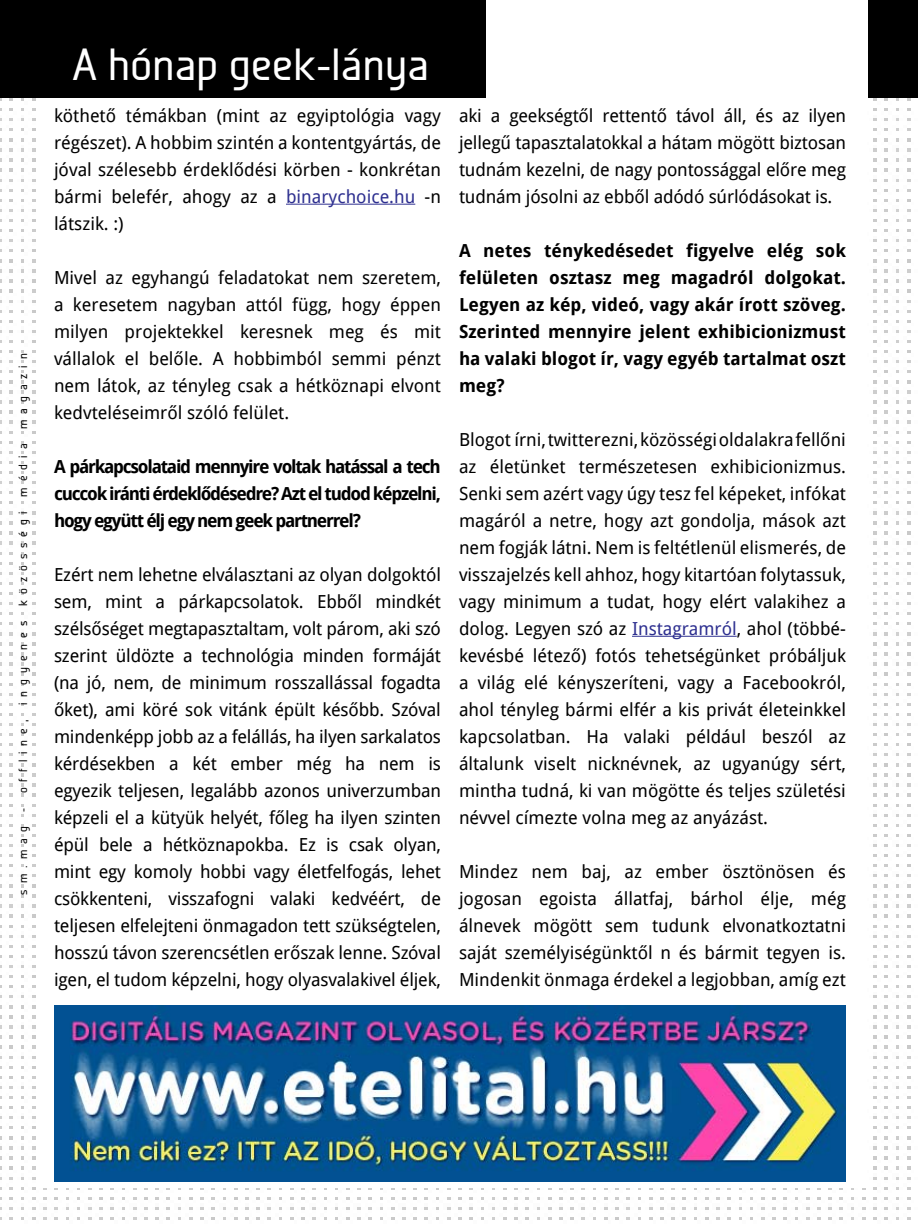
<style>
.page{position:relative;width:918px;height:1224px;background:#fff}
.page>*{position:absolute;margin:0;border:0;box-sizing:border-box;transform-origin:0 0}
.t1{font:500 45px "Galette";letter-spacing:.01em;color:#fff}
.t2{font:18px/27px "Droid Sans";color:#000;text-align:justify}
.t3{font:700 18px/27px "Droid Sans";letter-spacing:-.03em;color:#000;text-align:justify}
.t4{font:500 12px "Galette";letter-spacing:.5em;color:#000}
.s1{color:#2e3090}
</style>
<div class="page">
<img style="left:0;top:0;width:918px;height:1220px">
<div style="left:0;top:0;width:36px;height:97px;background:#000"></div>
<div style="left:37px;top:0;width:830px;height:1187px;background:#fff"></div>
<div style="left:869px;top:0;width:49px;height:97px;background:#000"></div>
<div style="left:27px;top:0;width:459px;height:97px;background:#000"></div>
<hr style="left:286px;top:204px;width:129px;height:1px;background:#2e3090">
<hr style="left:632px;top:636px;width:105px;height:1px;background:#2e3090">
<img style="left:54px;top:1005px;width:792px;height:176px">
<p class="t4" style="left:15px;top:894px;width:543px;rotate:-90deg">sm.mag - offline, ingyenes közösségi média magazin</p>
<h1 class="t1" style="left:72px;top:37px;width:358px">A hónap geek-lánya</h1>
<p class="t2" style="left:54px;top:102px;width:389px">köthető témákban (mint az egyiptológia vagy régészet). A hobbim szintén a kontentgyártás, de jóval szélesebb érdeklődési körben - konkrétan bármi belefér, ahogy az a <span class="s1">binarychoice.hu</span> -n látszik. :)</p>
<p class="t2" style="left:54px;top:264px;width:389px">Mivel az egyhangú feladatokat nem szeretem, a keresetem nagyban attól függ, hogy éppen milyen projektekkel keresnek meg és mit vállalok el belőle. A hobbimból semmi pénzt nem látok, az tényleg csak a hétköznapi elvont kedvteléseimről szóló felület.</p>
<p class="t3" style="left:54px;top:453px;width:389px">A párkapcsolataid mennyire voltak hatással a tech cuccok iránti érdeklődésedre? Azt el tudod képzelni, hogy együtt élj egy nem geek partnerrel?</p>
<p class="t2" style="left:54px;top:561px;width:389px">Ezért nem lehetne elválasztani az olyan dolgoktól sem, mint a párkapcsolatok. Ebből mindkét szélsőséget megtapasztaltam, volt párom, aki szó szerint üldözte a technológia minden formáját (na jó, nem, de minimum rosszallással fogadta őket), ami köré sok vitánk épült később. Szóval mindenképp jobb az a felállás, ha ilyen sarkalatos kérdésekben a két ember még ha nem is egyezik teljesen, legalább azonos univerzumban képzeli el a kütyük helyét, főleg ha ilyen szinten épül bele a hétköznapokba. Ez is csak olyan, mint egy komoly hobbi vagy életfelfogás, lehet csökkenteni, visszafogni valaki kedvéért, de teljesen elfelejteni önmagadon tett szükségtelen, hosszú távon szerencsétlen erőszak lenne. Szóval igen, el tudom képzelni, hogy olyasvalakivel éljek,</p>
<p class="t2" style="left:459px;top:102px;width:389px">aki a geekségtől rettentő távol áll, és az ilyen jellegű tapasztalatokkal a hátam mögött biztosan tudnám kezelni, de nagy pontossággal előre meg tudnám jósolni az ebből adódó súrlódásokat is.</p>
<p class="t3" style="left:459px;top:237px;width:389px">A netes ténykedésedet figyelve elég sok felületen osztasz meg magadról dolgokat.<br>Legyen az kép, videó, vagy akár írott szöveg.<br>Szerinted mennyire jelent exhibicionizmust ha valaki blogot ír, vagy egyéb tartalmat oszt meg?</p>
<p class="t2" style="left:459px;top:426px;width:389px">Blogot írni, twitterezni, közösségi oldalakra fellőni az életünket természetesen exhibicionizmus.<br>Senki sem azért vagy úgy tesz fel képeket, infókat magáról a netre, hogy azt gondolja, mások azt nem fogják látni. Nem is feltétlenül elismerés, de visszajelzés kell ahhoz, hogy kitartóan folytassuk, vagy minimum a tudat, hogy elért valakihez a dolog. Legyen szó az <span class="s1">Instagramról</span>, ahol (többé&shy;kevésbé létező) fotós tehetségünket próbáljuk a világ elé kényszeríteni, vagy a Facebookról, ahol tényleg bármi elfér a kis privát életeinkkel kapcsolatban. Ha valaki például beszól az általunk viselt nicknévnek, az ugyanúgy sért, mintha tudná, ki van mögötte és teljes születési névvel címezte volna meg az anyázást.</p>
<p class="t2" style="left:459px;top:858px;width:389px">Mindez nem baj, az ember ösztönösen és jogosan egoista állatfaj, bárhol élje, még álnevek mögött sem tudunk elvonatkoztatni saját személyiségünktől n és bármit tegyen is.<br>Mindenkit önmaga érdekel a legjobban, amíg ezt</p>
</div>
